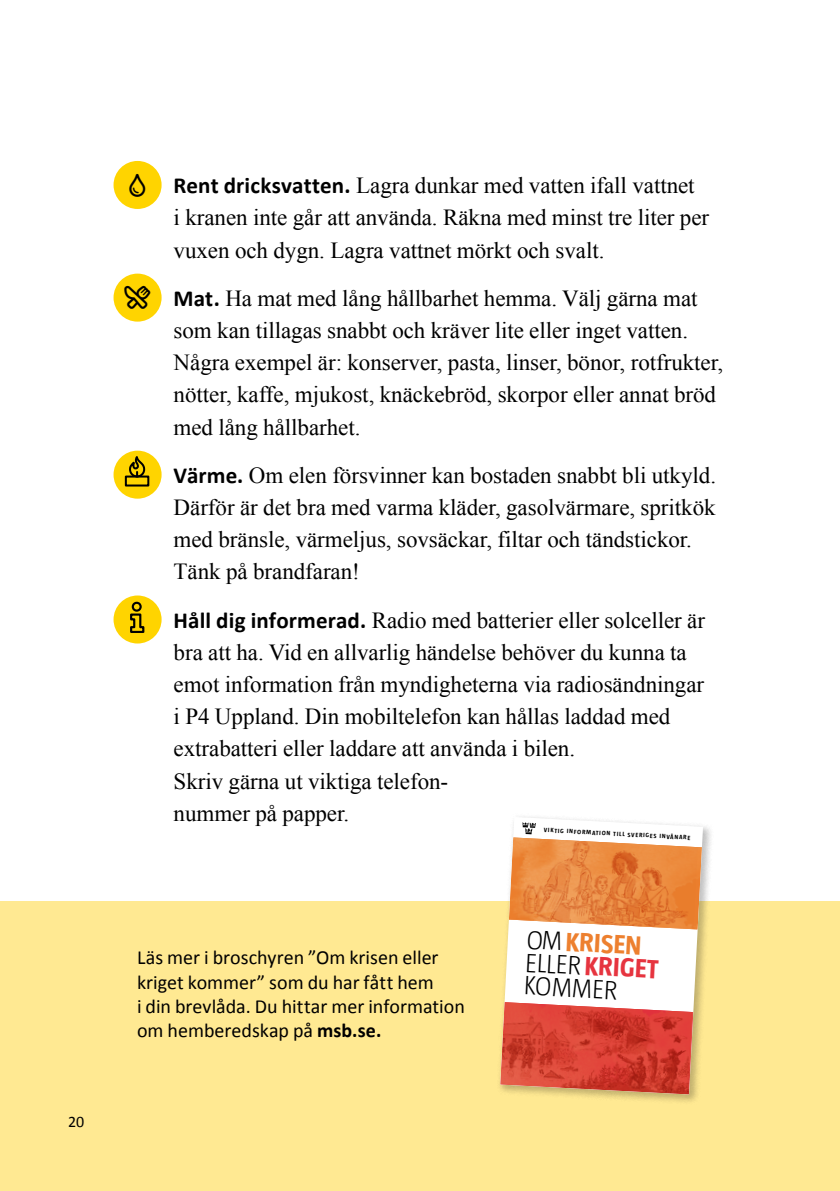
<style>
.page{position:relative;width:840px;height:1191px;background:#fff}
.page>*{position:absolute;margin:0;border:0;box-sizing:border-box;transform-origin:0 0}
.t1{font:300 27px/23px "Taz";color:#000}
.P_-_Indrag_ikon{font:23px/32.2px "Times New Roman";letter-spacing:-.005em;color:#000}
.Fakta___H{font:20px/24.2px "Calibri";color:#000}
.t2{font:16px "Calibri";color:#000}
.t3{font:700 6.4px "Taz";color:#000}
.s1{font-family:"Calibri";font-weight:700}
.s2{font-weight:700}
.s3{font-weight:700;color:#ed802f}
.s4{font-weight:700;color:#e6343f}
</style>
<div class="page">
<div style="left:0;top:901px;width:839px;height:290px;background:#ffe992"></div>
<div style="left:113px;top:161px;width:48px;height:48px;background:#ffd400;border-radius:50%"></div>
<div style="left:113px;top:274px;width:48px;height:48px;background:#ffd400;border-radius:50%"></div>
<div style="left:113px;top:450px;width:48px;height:48px;background:#ffd400;border-radius:50%"></div>
<div style="left:125px;top:475px;width:24px;height:11px;border:2px solid #000"></div>
<svg style="left:127px;top:456px;width:19px;height:23px"></svg>
<div style="left:113px;top:595px;width:48px;height:48px;background:#ffd400;border-radius:50%"></div>
<svg style="left:130px;top:601px;width:15px;height:32px"></svg>
<div style="left:496px;top:813px;width:217px;height:292px;background:#000;opacity:.25"></div>
<svg style="left:500px;top:817px;width:202px;height:277px;fill:#fff"></svg>
<img style="left:500px;top:1002px;width:193px;height:92px">
<svg style="left:508px;top:822px;width:193px;height:107px"></svg>
<p class="t2" style="left:68px;top:1111px;width:18px">20</p>
<p class="P_-_Indrag_ikon" style="left:173px;top:169px;width:537px"><span class="s1">Rent dricksvatten.</span> Lagra dunkar med vatten ifall vattnet<br>i kranen inte går att använda. Räkna med minst tre liter per vuxen och dygn. Lagra vattnet mörkt och svalt.</p>
<p class="P_-_Indrag_ikon" style="left:173px;top:282px;width:551px"><span class="s1">Mat.</span> Ha mat med lång hållbarhet hemma. Välj gärna mat som kan tillagas snabbt och kräver lite eller inget vatten.<br>Några exempel är: konserver, pasta, linser, bönor, rotfrukter, nötter, kaffe, mjukost, knäckebröd, skorpor eller annat bröd med lång hållbarhet.</p>
<p class="P_-_Indrag_ikon" style="left:173px;top:459px;width:543px"><span class="s1">Värme.</span> Om elen försvinner kan bostaden snabbt bli utkyld.<br>Därför är det bra med varma kläder, gasolvärmare, spritkök med bränsle, värmeljus, sovsäckar, filtar och tändstickor.<br>Tänk på brandfaran!</p>
<p class="P_-_Indrag_ikon" style="left:173px;top:603px;width:532px"><span class="s1">Håll dig informerad.</span> Radio med batterier eller solceller är bra att ha. Vid en allvarlig händelse behöver du kunna ta emot information från myndigheterna via radiosändningar i P4 Uppland. Din mobiltelefon kan hållas laddad med extrabatteri eller laddare att använda i bilen.<br>Skriv gärna ut viktiga telefon-<br>nummer på papper.</p>
<p class="Fakta___H" style="left:137px;top:945px;width:329px">Läs mer i broschyren ”Om krisen eller kriget kommer” som du har fått hem<br>i din brevlåda. Du hittar mer information om hemberedskap på <span class="s2">msb.se.</span></p>
<p class="t3" style="left:544px;top:826px;width:148px;rotate:3deg">VIKTIG INFORMATION TILL SVERIGES INVÅNARE</p>
<p class="t1" style="left:527px;top:927px;width:134px;rotate:3deg">OM <span class="s3">KRISEN<br></span>ELLER<span class="s4">KRIGET<br></span>KOMMER</p>
</div>
